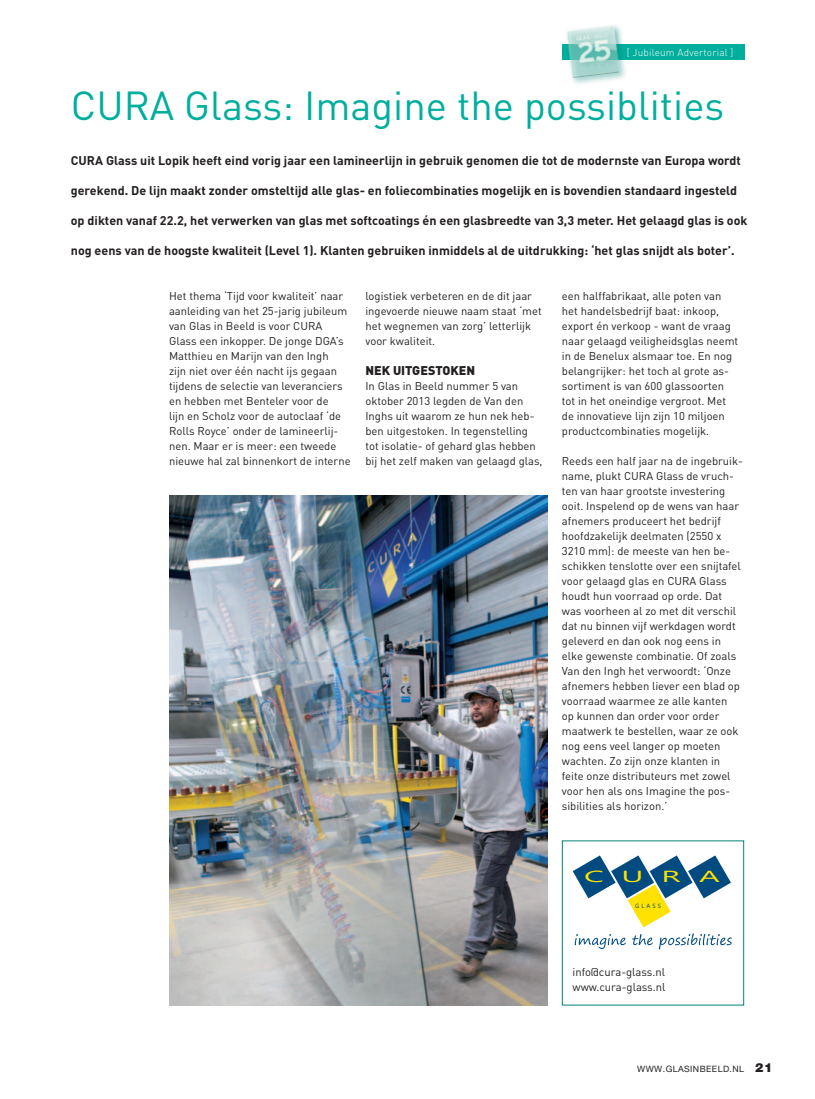
<style>
.page{position:relative;width:815px;height:1099px;background:#fff}
.page>*{position:absolute;margin:0;border:0;box-sizing:border-box;transform-origin:0 0}
.t1{font:40px "DIN";color:#00ae9d}
.t2{font:16px "Segoe UI";color:#ffe201;scale:2 1}
.t3{font:700 12.5px "DIN";color:#231f20}
.t4{font:900 12.5px "DIN";color:#231f20}
.t5{font:11.25px/15px "DIN";color:#231f20}
.t6{font:300 10px "DIN";letter-spacing:.02em;color:#fff}
.t7{font:8.75px "Helvetica Neue";letter-spacing:.05em;color:#231f20}
.t8{font:6.12px "Segoe UI";letter-spacing:.35em;color:#014b81}
.s1{font-weight:900;font-size:12.5px}
</style>
<div class="page">
<img style="left:169px;top:495px;width:379px;height:510px">
<div style="left:562px;top:840px;width:182px;height:165px;border:1px solid #008477"></div>
<svg style="left:573px;top:855px;width:158px;height:72px"></svg>
<svg style="left:575px;top:934px;width:51px;height:15px"></svg>
<svg style="left:632px;top:934px;width:21px;height:11px"></svg>
<svg style="left:659px;top:933px;width:73px;height:16px"></svg>
<div style="left:562px;top:45px;width:182px;height:15px;background:#00ae9d"></div>
<div style="left:564px;top:22px;width:64px;height:64px;background:#008477;opacity:.75"></div>
<img style="left:562px;top:22px;width:64px;height:62px">
<p class="t6" style="left:627px;top:46px;width:108px">[ Jubileum Advertorial ]</p>
<h1 class="t1" style="left:71px;top:81px;width:655px">CURA Glass: Imagine the possiblities</h1>
<p class="t3" style="left:71px;top:152px;width:672px">CURA Glass uit Lopik heeft eind vorig jaar een lamineerlijn in gebruik genomen die tot de modernste van Europa wordt</p>
<p class="t3" style="left:71px;top:182px;width:668px">gerekend. De lijn maakt zonder omsteltijd alle glas- en foliecombinaties mogelijk en is bovendien standaard ingesteld</p>
<p class="t3" style="left:71px;top:212px;width:678px">op dikten vanaf 22.2, het verwerken van glas met softcoatings én een glasbreedte van 3,3 meter. Het gelaagd glas is ook</p>
<p class="t3" style="left:71px;top:242px;width:665px">nog eens van de hoogste kwaliteit (Level 1). Klanten gebruiken inmiddels al de uitdrukking: ‘het glas snijdt als boter’.</p>
<p class="t5" style="left:169px;top:288px;width:183px">Het thema ‘Tijd voor kwaliteit’ naar aanleiding van het 25-jarig jubileum van Glas in Beeld is voor CURA Glass een inkopper. De jonge DGA’s Matthieu en Marijn van den Ingh<br>zijn niet over één nacht ijs gegaan tijdens de selectie van leveranciers en hebben met Benteler voor de<br>lijn en Scholz voor de autoclaaf ‘de Rolls Royce’ onder de lamineerlij&shy;nen. Maar er is meer: een tweede nieuwe hal zal binnenkort de interne</p>
<p class="t5" style="left:365px;top:288px;width:178px">logistiek verbeteren en de dit jaar ingevoerde nieuwe naam staat ‘met het wegnemen van zorg’ letterlijk voor kwaliteit.</p>
<p class="t4" style="left:365px;top:362px;width:109px">NEK UITGESTOKEN</p>
<p class="t5" style="left:365px;top:378px;width:179px">In Glas in Beeld nummer 5 van oktober 2013 legden de Van den<br>Inghs uit waarom ze hun nek heb&shy;ben uitgestoken. In tegenstelling tot isolatie- of gehard glas hebben bij het zelf maken van gelaagd glas,</p>
<p class="t5" style="left:562px;top:288px;width:178px">een halffabrikaat, alle poten van het handelsbedrijf baat: inkoop, export én verkoop - want de vraag naar gelaagd veiligheidsglas neemt in de Benelux alsmaar toe. En nog belangrijker: het toch al grote as&shy;sortiment is van 600 glassoorten tot in het oneindige vergroot. Met de innovatieve lijn zijn 10 miljoen productcombinaties mogelijk.</p>
<p class="t5" style="left:562px;top:453px;width:183px">Reeds een half jaar na de ingebruik&shy;name, plukt CURA Glass de vruch&shy;ten van haar grootste investering ooit. Inspelend op de wens van haar afnemers produceert het bedrijf hoofdzakelijk deelmaten (2550 x<br>3210 mm): de meeste van hen be&shy;schikken tenslotte over een snijtafel voor gelaagd glas en CURA Glass houdt hun voorraad op orde. Dat was voorheen al zo met dit verschil dat nu binnen vijf werkdagen wordt geleverd en dan ook nog eens in elke gewenste combinatie. Of zoals<br>Van den Ingh het verwoordt: ‘Onze afnemers hebben liever een blad op voorraad waarmee ze alle kanten<br>op kunnen dan order voor order maatwerk te bestellen, waar ze ook nog eens veel langer op moeten wachten. Zo zijn onze klanten in feite onze distributeurs met zowel voor hen als ons Imagine the pos&shy;sibilities als horizon.’</p>
<h2 class="t2" style="left:584px;top:864px;width:50px">CUR</h2>
<p class="t8" style="left:635px;top:901px;width:27px">GLASS</p>
<h2 class="t2" style="left:699px;top:864px;width:12px">A</h2>
<p class="t5" style="left:572px;top:963px;width:95px">info@cura-glass.nl www.cura-glass.nl</p>
<p class="t7" style="left:637px;top:1063px;width:137px">WWW.GLASINBEELD.NL <span class="s1">21</span></p>
</div>
